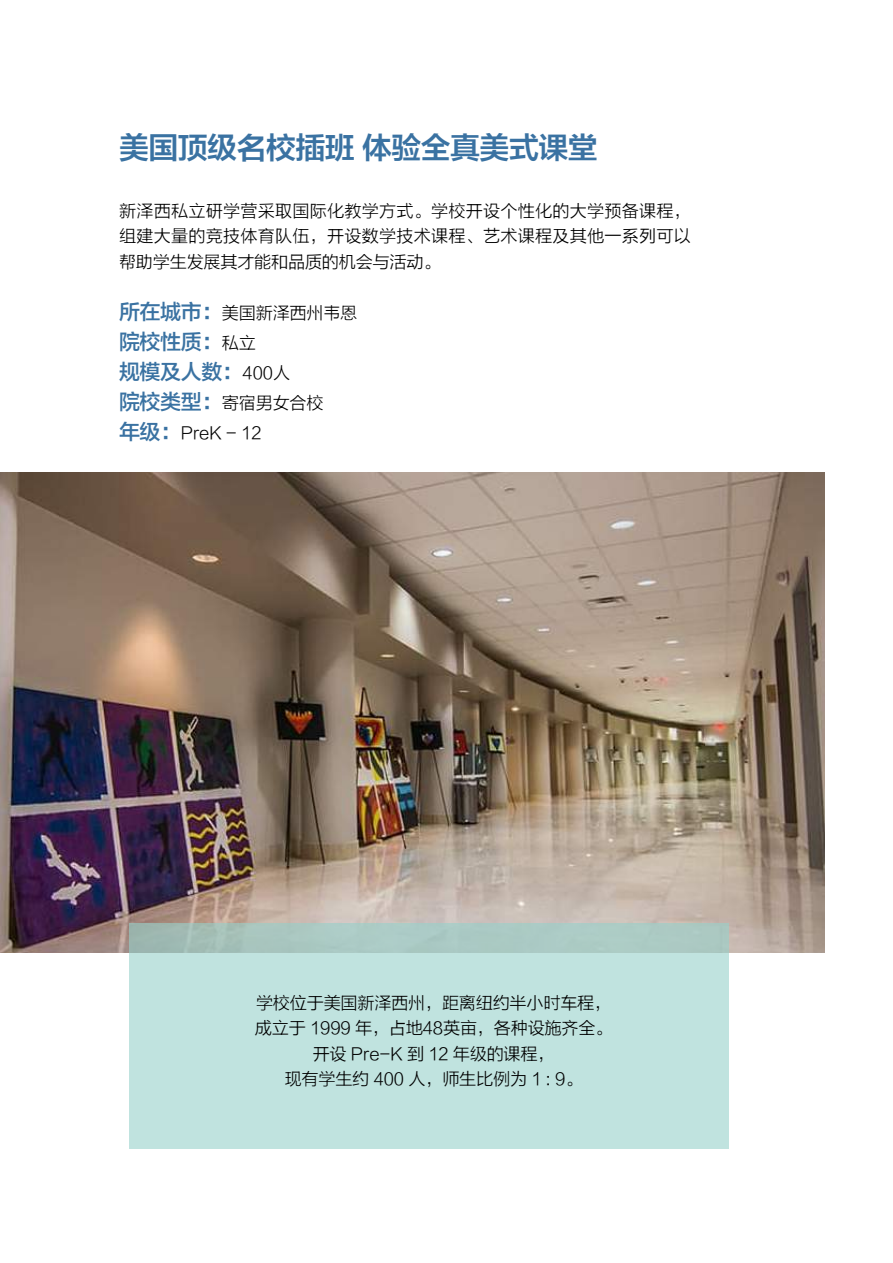
<style>
.page{position:relative;width:893px;height:1263px;background:#fff}
.page>*{position:absolute;margin:0;border:0;box-sizing:border-box;transform-origin:0 0}
.t1{font:30px "FZLTZCHK GBK1 0";letter-spacing:-.02em;color:#3a72a2}
.t2{font:21px/30px "FZLTZHK GBK1 0";letter-spacing:-.02em;color:#3a72a2}
.t3{font:17.25px/25.5px "FZLTXHK";letter-spacing:-.02em;color:#000;text-align:justify}
.s1{font-family:"FZLTZHK GBK1 0";font-size:21px;color:#3a72a2}
.s2{font-family:"FZLTXHK";font-size:17.25px;color:#000}
</style>
<div class="page">
<img style="left:0;top:472px;width:825px;height:480px">
<svg style="left:130px;top:923px;width:599px;height:225px;background:#bcdfda"></svg>
<h1 class="t1" style="left:119px;top:132px;width:480px">美国顶级名校插班 体验全真美式课堂</h1>
<p class="t3" style="left:119px;top:198px;width:574px">新泽西私立研学营采取国际化教学方式。学校开设个性化的大学预备课程，组建大量的竞技体育队伍，开设数学技术课程、艺术课程及其他一系列可以帮助学生发展其才能和品质的机会与活动。</p>
<p class="t3" style="left:119px;top:301px;width:240px"><span class="s1">所在城市：</span>美国新泽西州韦恩</p>
<p class="t2" style="left:119px;top:327px;width:173px">院校性质：<span class="s2">私立<br></span>规模及人数：<span class="s2">400人</span></p>
<p class="t3" style="left:119px;top:389px;width:206px;line-height:30px"><span class="s1">院校类型：</span>寄宿男女合校<span class="s1">年级：</span>PreK - 12</p>
<p class="t3" style="left:255px;top:990px;width:359px;text-align:center">学校位于美国新泽西州，距离纽约半小时车程，成立于 1999 年，占地48英亩，各种设施齐全。开设 Pre-K 到 12 年级的课程，<br>现有学生约 400 人，师生比例为 1 : 9。</p>
</div>
